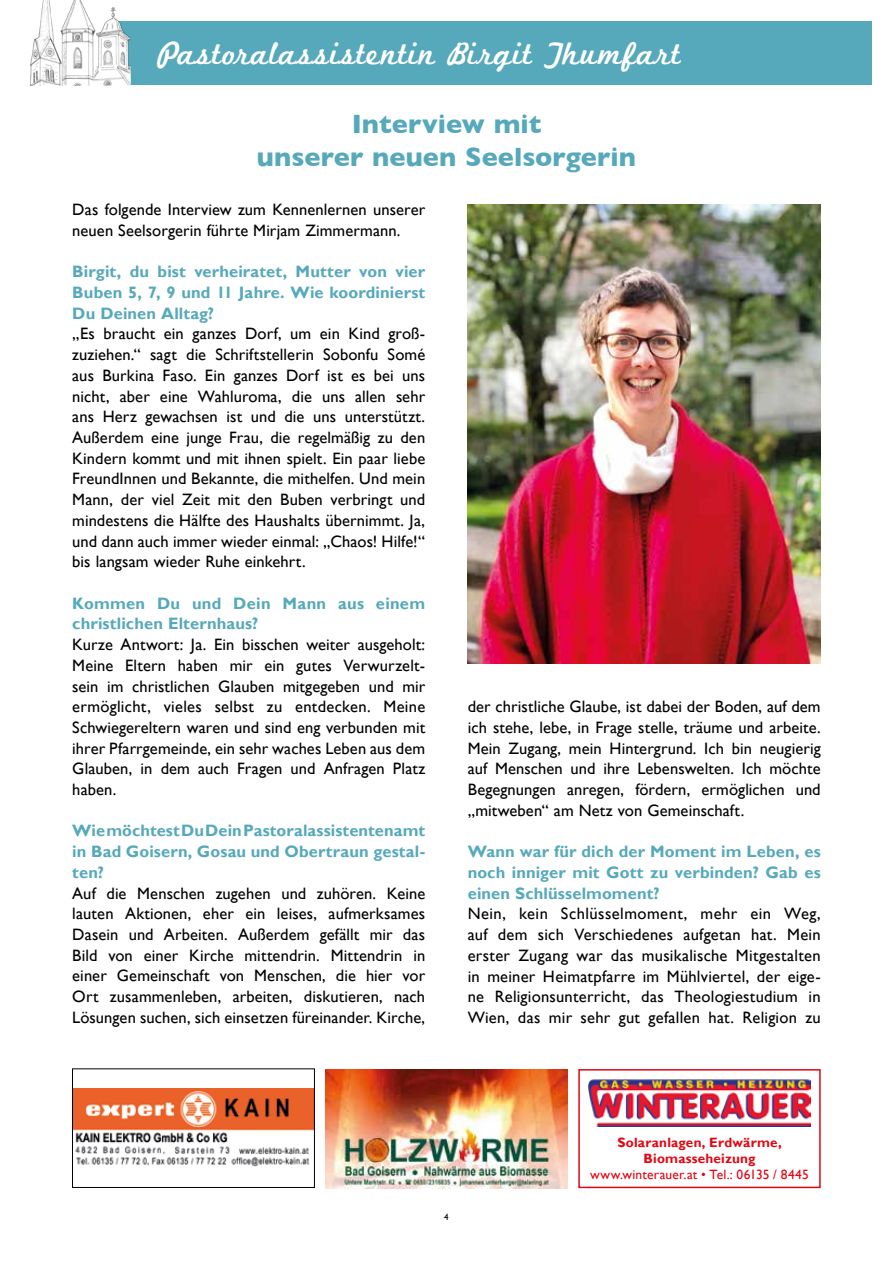
<style>
.page{position:relative;width:893px;height:1263px;background:#fff}
.page>*{position:absolute;margin:0;border:0;box-sizing:border-box;transform-origin:0 0}
.t1{font:33px "Marketing Script";letter-spacing:.035em;color:#fff}
.t2{font:700 27px/32.4px "Gill Sans";color:#56a9bb;text-align:center}
.t3{font:16.5px/20.7px "Gill Sans";letter-spacing:.005em;color:#000;text-align:justify}
.t4{font:700 16.5px/20.7px "Gill Sans";letter-spacing:.01em;color:#56a9bb;text-align:justify}
.t5{font:700 13.5px/16.2px "Gill Sans";letter-spacing:.015em;color:#e30613;text-align:center}
.t6{font:13.5px "Gill Sans";letter-spacing:.015em;color:#e30613}
.t7{font:9px "Gill Sans";color:#000}
</style>
<div class="page">
<img style="left:468px;top:204px;width:353px;height:459px">
<img style="left:74px;top:1088px;width:239px;height:79px">
<div style="left:72px;top:1068px;width:243px;height:120px;border:1px solid #000"></div>
<img style="left:325px;top:1069px;width:243px;height:119px">
<img style="left:589px;top:1079px;width:221px;height:48px">
<div style="left:578px;top:1069px;width:243px;height:119px;border:2px solid #e30613"></div>
<div style="left:118px;top:21px;width:754px;height:64px;background:#56a9bb"></div>
<img style="left:30px;top:0;width:101px;height:85px">
<h1 class="t1" style="left:157px;top:34px;width:525px">Pastoralassistentin Birgit Thumfart</h1>
<h2 class="t2" style="left:257px;top:107px;width:380px">Interview mit<br>unserer neuen Seelsorgerin</h2>
<p class="t3" style="left:72px;top:200px;width:354px">Das folgende Interview zum Kennenlernen unserer neuen Seelsorgerin führte Mirjam Zimmermann.</p>
<p class="t4" style="left:72px;top:262px;width:354px">Birgit, du bist verheiratet, Mutter von vier Buben 5, 7, 9 und 11 Jahre. Wie koordinierst Du Deinen Alltag?</p>
<p class="t3" style="left:72px;top:324px;width:354px">„Es braucht ein ganzes Dorf, um ein Kind groß&shy;zuziehen.“ sagt die Schriftstellerin Sobonfu Somé aus Burkina Faso. Ein ganzes Dorf ist es bei uns nicht, aber eine Wahluroma, die uns allen sehr ans Herz gewachsen ist und die uns unterstützt.<br>Außerdem eine junge Frau, die regelmäßig zu den Kindern kommt und mit ihnen spielt. Ein paar liebe FreundInnen und Bekannte, die mithelfen. Und mein Mann, der viel Zeit mit den Buben verbringt und mindestens die Hälfte des Haushalts übernimmt. Ja, und dann auch immer wieder einmal: „Chaos! Hilfe!“ bis langsam wieder Ruhe einkehrt.</p>
<p class="t4" style="left:72px;top:593px;width:354px">Kommen Du und Dein Mann aus einem christlichen Elternhaus?</p>
<p class="t3" style="left:72px;top:634px;width:354px">Kurze Antwort: Ja. Ein bisschen weiter ausgeholt:<br>Meine Eltern haben mir ein gutes Verwurzelt&shy;sein im christlichen Glauben mitgegeben und mir ermöglicht, vieles selbst zu entdecken. Meine Schwiegereltern waren und sind eng verbunden mit ihrer Pfarrgemeinde, ein sehr waches Leben aus dem Glauben, in dem auch Fragen und Anfragen Platz haben.</p>
<p class="t4" style="left:72px;top:821px;width:354px">Wie möchtest Du Dein Pastoralassistentenamt in Bad Goisern, Gosau und Obertraun gestal&shy;ten?</p>
<p class="t3" style="left:72px;top:883px;width:354px">Auf die Menschen zugehen und zuhören. Keine lauten Aktionen, eher ein leises, aufmerksames Dasein und Arbeiten. Außerdem gefällt mir das Bild von einer Kirche mittendrin. Mittendrin in einer Gemeinschaft von Menschen, die hier vor Ort zusammenleben, arbeiten, diskutieren, nach Lösungen suchen, sich einsetzen füreinander. Kirche,</p>
<p class="t3" style="left:468px;top:697px;width:354px">der christliche Glaube, ist dabei der Boden, auf dem ich stehe, lebe, in Frage stelle, träume und arbeite.<br>Mein Zugang, mein Hintergrund. Ich bin neugierig auf Menschen und ihre Lebenswelten. Ich möchte Begegnungen anregen, fördern, ermöglichen und „mitweben“ am Netz von Gemeinschaft.</p>
<p class="t4" style="left:468px;top:842px;width:354px">Wann war für dich der Moment im Leben, es noch inniger mit Gott zu verbinden? Gab es einen Schlüsselmoment?</p>
<p class="t3" style="left:468px;top:904px;width:354px">Nein, kein Schlüsselmoment, mehr ein Weg, auf dem sich Verschiedenes aufgetan hat. Mein erster Zugang war das musikalische Mitgestalten in meiner Heimatpfarre im Mühlviertel, der eige&shy;ne Religionsunterricht, das Theologiestudium in Wien, das mir sehr gut gefallen hat. Religion zu</p>
<p class="t7" style="left:444px;top:1211px;width:6px">4</p>
<p class="t5" style="left:617px;top:1134px;width:166px">Solaranlagen, Erdwärme,<br>Biomasseheizung</p>
<p class="t6" style="left:590px;top:1167px;width:220px">www.winterauer.at • Tel.: 06135 / 8445</p>
</div>
